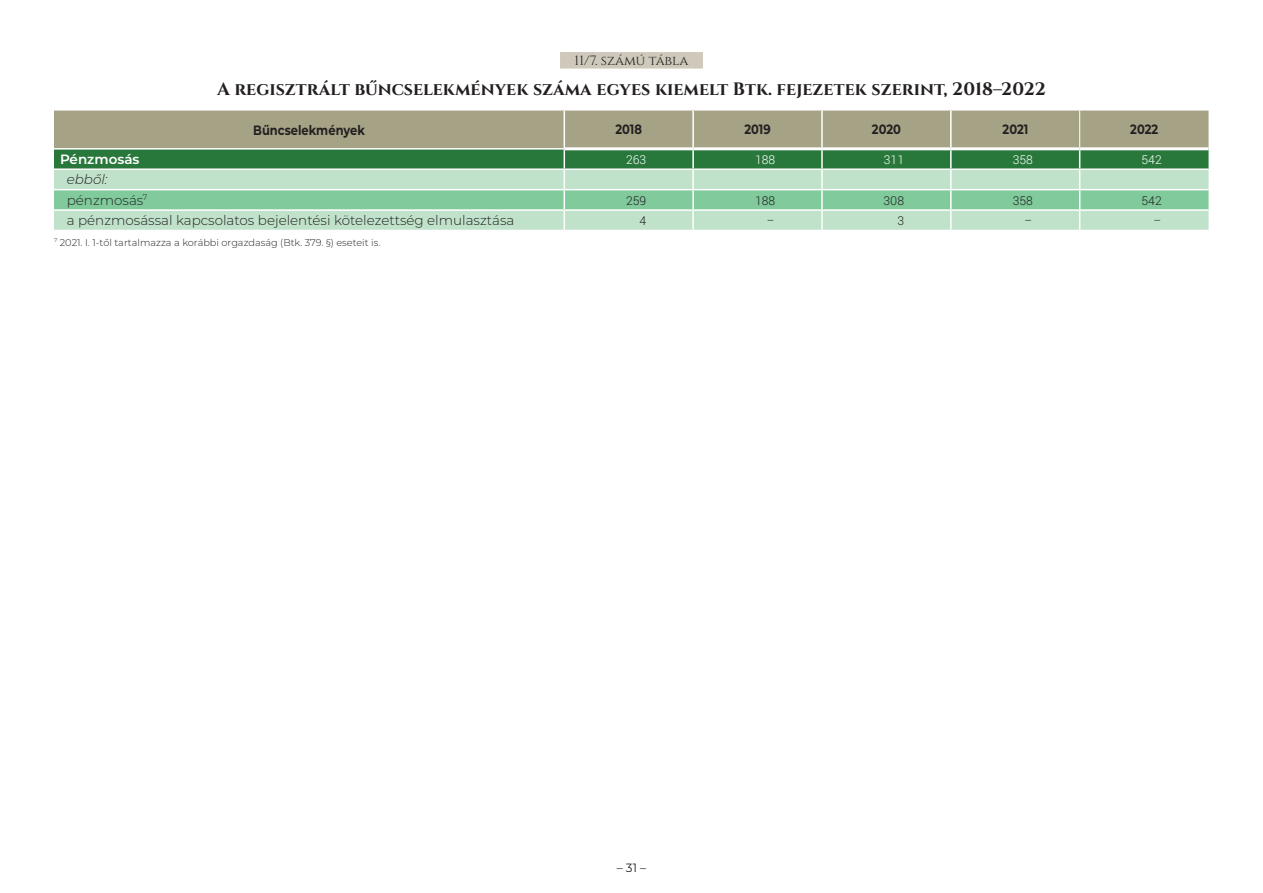
<style>
.page{position:relative;width:1263px;height:893px;background:#fff}
.page>*{position:absolute;margin:0;border:0;box-sizing:border-box;transform-origin:0 0}
.Táblázat_cím{font:700 18px "Cinzel";color:#231f20}
.Megyék{font:300 13.5px "Montserrat";color:#231f20}
.Táblázat_fej{font:700 13.5px "Montserrat";color:#231f20;scale:.85 1}
.táblázat_láb{font:300 13.5px "Yantramanav";color:#231f20}
.Táblázat_sorszám{font:13.5px "Cinzel";color:#231f20}
.táblázat_láb-2{font:300 13.5px "Yantramanav";color:#fff}
.Megyék-2{font:600 13.5px "Montserrat";color:#fff}
.Megyék-3{font:italic 300 13.5px "Montserrat";color:#231f20}
.Pagina{font:12px "Montserrat";color:#231f20}
.Lábjegyzet{font:300 9.75px "Montserrat";color:#231f20}
</style>
<div class="page">
<div style="left:560px;top:52px;width:143px;height:17px;background:#cec9ba"></div>
<svg style="left:54px;top:111px;width:1154px;height:119px;background:#9abc9b"></svg>
<p class="Táblázat_sorszám" style="left:574px;top:52px;width:116px">11/7. SZÁMÚ TÁBLA</p>
<p class="Táblázat_cím" style="left:217px;top:78px;width:830px">A regisztrált bűncselekmények száma egyes kiemelt Btk. fejezetek szerint, 2018–2022</p>
<p class="Táblázat_fej" style="left:253px;top:120px;width:133px">Bűncselekmények</p>
<p class="Táblázat_fej" style="left:615px;top:119px;width:33px">2018</p>
<p class="Táblázat_fej" style="left:744px;top:119px;width:32px">2019</p>
<p class="Táblázat_fej" style="left:872px;top:119px;width:36px">2020</p>
<p class="Táblázat_fej" style="left:1002px;top:119px;width:32px">2021</p>
<p class="Táblázat_fej" style="left:1130px;top:119px;width:34px">2022</p>
<p class="Megyék-2" style="left:60px;top:150px;width:81px">Pénzmosás</p>
<p class="táblázat_láb-2" style="left:626px;top:152px;width:22px">263</p>
<p class="táblázat_láb-2" style="left:755px;top:152px;width:22px">188</p>
<p class="táblázat_láb-2" style="left:884px;top:152px;width:22px">311</p>
<p class="táblázat_láb-2" style="left:1013px;top:152px;width:22px">358</p>
<p class="táblázat_láb-2" style="left:1141px;top:152px;width:22px">542</p>
<p class="Megyék-3" style="left:67px;top:171px;width:42px">ebből:</p>
<p class="Megyék" style="left:67px;top:191px;width:82px">pénzmosás<sup>7</sup></p>
<p class="táblázat_láb" style="left:626px;top:192px;width:22px">259</p>
<p class="táblázat_láb" style="left:755px;top:192px;width:22px">188</p>
<p class="táblázat_láb" style="left:883px;top:192px;width:22px">308</p>
<p class="táblázat_láb" style="left:1013px;top:192px;width:22px">358</p>
<p class="táblázat_láb" style="left:1141px;top:192px;width:22px">542</p>
<p class="Megyék" style="left:67px;top:211px;width:449px">a pénzmosással kapcsolatos bejelentési kötelezettség elmulasztása</p>
<p class="táblázat_láb" style="left:640px;top:213px;width:8px">4</p>
<p class="táblázat_láb" style="left:767px;top:213px;width:10px">–</p>
<p class="táblázat_láb" style="left:897px;top:213px;width:8px">3</p>
<p class="táblázat_láb" style="left:1024px;top:213px;width:10px">–</p>
<p class="táblázat_láb" style="left:1153px;top:213px;width:10px">–</p>
<p class="Lábjegyzet" style="left:54px;top:236px;width:328px"><sup>7</sup> 2021. I. 1-től tartalmazza a korábbi orgazdaság (Btk. 379. §) eseteit is.</p>
<p class="Pagina" style="left:617px;top:859px;width:31px">– 31 –</p>
</div>
